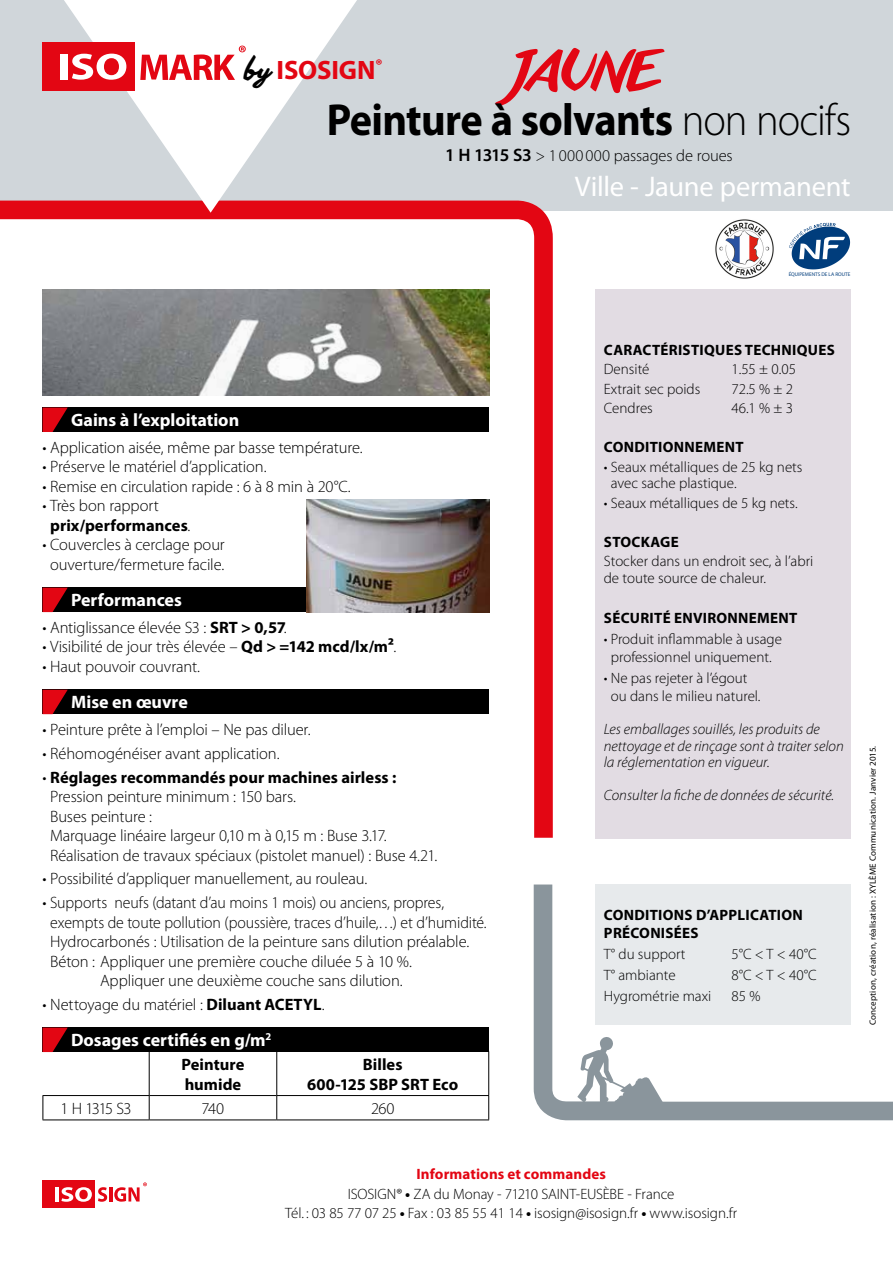
<style>
.page{position:relative;width:893px;height:1263px;background:#fff}
.page>*{position:absolute;margin:0;border:0;box-sizing:border-box;transform-origin:0 0}
.t1{font:52.5px "anothershabby";color:#e30613}
.t2{font:700 45px "Myriad Pro";letter-spacing:-.015em;color:#000;scale:.94 1}
.t3{font:28.5px "Myriad Pro";letter-spacing:-.01em;color:#fff}
.t4{font:700 26.7px "Myriad Pro";letter-spacing:-.005em;color:#e30613}
.t5{font:700 18px "Myriad Pro";color:#fff}
.t6{font:300 16.5px/19.5px "Myriad Pro";letter-spacing:-.01em;color:#000;text-align:center}
.t7{font:700 16.5px/19.8px "Myriad Pro";color:#000}
.t8{font:300 16.5px "Myriad Pro";letter-spacing:-.01em;color:#000;scale:.96 1}
.t9{font:300 15px/16.5px "Myriad Pro";color:#000}
.t10{font:italic 300 15px/16.5px "Myriad Pro";color:#000}
.t11{font:700 15px/18px "Myriad Pro";letter-spacing:.02em;color:#000}
.t12{font:700 15px "Myriad Pro";letter-spacing:.005em;color:#e30613}
.t13{font:9px "Myriad Pro";letter-spacing:.015em;color:#000}
.t14{font:5.25px "Myriad Pro";color:#003d7c}
.s1{font-weight:300}
.s2{font-weight:600;font-size:18px}
.s3{font-family:"anothershabby";font-weight:400;color:#000}
.s4{font-weight:700}
</style>
<div class="page">
<div style="left:595px;top:289px;width:255px;height:549px;background:#e2dce3"></div>
<div style="left:0;top:0;width:893px;height:210px;background:#d0d6da"></div>
<svg style="left:0;top:201px;width:553px;height:637px"></svg>
<svg style="left:64px;top:0;width:293px;height:213px"></svg>
<div style="left:43px;top:407px;width:446px;height:25px;background:#000"></div>
<svg style="left:43px;top:407px;width:25px;height:25px"></svg>
<svg style="left:534px;top:884px;width:359px;height:236px;fill:#e7eaec"></svg>
<svg style="left:553px;top:1036px;width:111px;height:69px"></svg>
<div style="left:43px;top:588px;width:446px;height:24px;background:#000"></div>
<svg style="left:43px;top:588px;width:25px;height:24px"></svg>
<div style="left:43px;top:690px;width:446px;height:24px;background:#000"></div>
<svg style="left:43px;top:690px;width:25px;height:24px"></svg>
<img style="left:306px;top:500px;width:183px;height:112px">
<svg style="left:789px;top:223px;width:61px;height:46px"></svg>
<div style="left:43px;top:1027px;width:446px;height:25px;background:#000"></div>
<svg style="left:43px;top:1027px;width:25px;height:25px"></svg>
<hr style="left:488px;top:1052px;width:1px;height:43px;background:#000">
<hr style="left:149px;top:1052px;width:1px;height:43px;background:#000">
<hr style="left:276px;top:1052px;width:1px;height:43px;background:#000">
<hr style="left:43px;top:1095px;width:106px;height:1px;background:#000">
<svg style="left:43px;top:1096px;width:1px;height:23px"></svg>
<hr style="left:149px;top:1095px;width:128px;height:1px;background:#000">
<svg style="left:149px;top:1096px;width:1px;height:23px"></svg>
<hr style="left:277px;top:1095px;width:212px;height:1px;background:#000">
<svg style="left:276px;top:1096px;width:1px;height:23px"></svg>
<svg style="left:488px;top:1096px;width:1px;height:23px"></svg>
<hr style="left:43px;top:1119px;width:106px;height:1px;background:#000">
<hr style="left:149px;top:1119px;width:128px;height:1px;background:#000">
<hr style="left:277px;top:1119px;width:212px;height:1px;background:#000">
<div style="left:43px;top:43px;width:92px;height:48px;background:#e30613"></div>
<svg style="left:140px;top:46px;width:106px;height:34px;background:#f39ca1"></svg>
<div style="left:60px;top:54px;width:7px;height:25px;background:#fff"></div>
<svg style="left:72px;top:54px;width:54px;height:26px"></svg>
<div style="left:43px;top:1180px;width:52px;height:28px;background:#e30613"></div>
<hr style="left:55px;top:1187px;width:4px;height:14px;background:#fff">
<svg style="left:61px;top:1187px;width:31px;height:15px"></svg>
<svg style="left:98px;top:1187px;width:9px;height:15px"></svg>
<hr style="left:109px;top:1187px;width:3px;height:14px;background:#e30613">
<svg style="left:114px;top:1182px;width:33px;height:20px"></svg>
<img style="left:715px;top:219px;width:59px;height:60px">
<h1 class="t1" style="left:517px;top:41px;width:146px">JAUNE</h1>
<h2 class="t2" style="left:327px;top:91px;width:559px">Peinture à solvants <span class="s1">non nocifs</span></h2>
<p class="t6" style="left:445px;top:146px;width:289px"><span class="s2">1 H 1315 S3</span> &gt; 1 000 000 passages de roues</p>
<h3 class="t3" style="left:575px;top:169px;width:277px">Ville - Jaune permanent</h3>
<h3 class="t4" style="left:245px;top:53px;width:139px"><span class="s3">by</span> ISOSIGN<sup>®</sup></h3>
<p class="t14" style="left:789px;top:271px;width:63px">ÉQUIPEMENTS DE LA ROUTE</p>
<p class="t5" style="left:71px;top:408px;width:170px">Gains à l’exploitation</p>
<p class="t6" style="left:43px;top:438px;width:322px">• Application aisée, même par basse température.</p>
<p class="t6" style="left:43px;top:457px;width:226px">• Préserve le matériel d’application.</p>
<p class="t6" style="left:43px;top:477px;width:310px">• Remise en circulation rapide : 6 à 8 min à 20°C.</p>
<p class="t7" style="left:50px;top:495px;width:142px;text-indent:-8px"><span class="s1">• Très bon rapport </span>prix/performances<span class="s1">.</span></p>
<p class="t6" style="left:43px;top:535px;width:184px">• Couvercles à cerclage pour ouverture/fermeture facile.</p>
<p class="t5" style="left:71px;top:588px;width:112px">Performances</p>
<p class="t6" style="left:43px;top:618px;width:246px">• Antiglissance élevée S3 : <span class="s4">SRT &gt; 0,57</span>.</p>
<p class="t6" style="left:43px;top:637px;width:355px">• Visibilité de jour très élevée – <span class="s4">Qd &gt; =142 mcd/lx/m²</span>.</p>
<p class="t6" style="left:43px;top:657px;width:159px">• Haut pouvoir couvrant.</p>
<p class="t5" style="left:71px;top:690px;width:118px">Mise en œuvre</p>
<p class="t6" style="left:43px;top:720px;width:270px">• Peinture prête à l’emploi – Ne pas diluer.</p>
<p class="t6" style="left:43px;top:744px;width:239px">• Réhomogénéiser avant application.</p>
<p class="t6" style="left:50px;top:768px;width:389px;text-align:left;text-indent:-8px">• <span class="s4">Réglages recommandés pour machines airless :<br></span>Pression peinture minimum : 150 bars.<br>Buses peinture :<br>Marquage linéaire largeur 0,10 m à 0,15 m : Buse 3.17.<br>Réalisation de travaux spéciaux (pistolet manuel) : Buse 4.21.</p>
<p class="t6" style="left:43px;top:869px;width:326px">• Possibilité d’appliquer manuellement, au rouleau.</p>
<p class="t6" style="left:43px;top:893px;width:403px">• Supports neufs (datant d’au moins 1 mois) ou anciens, propres,</p>
<p class="t8" style="left:50px;top:913px;width:456px">exempts de toute pollution (poussière, traces d’huile,…) et d’humidité.</p>
<p class="t6" style="left:50px;top:932px;width:421px">Hydrocarbonés : Utilisation de la peinture sans dilution préalable.</p>
<p class="t6" style="left:50px;top:952px;width:363px">Béton : Appliquer une première couche diluée 5 à 10 %.</p>
<p class="t6" style="left:100px;top:971px;width:304px">Appliquer une deuxième couche sans dilution.</p>
<p class="t6" style="left:43px;top:995px;width:284px">• Nettoyage du matériel : <span class="s4">Diluant ACETYL</span>.</p>
<p class="t5" style="left:71px;top:1028px;width:202px">Dosages certifiés en g/m<sup>2</sup></p>
<p class="t7" style="left:181px;top:1054px;width:65px">Peinture humide</p>
<p class="t7" style="left:307px;top:1054px;width:152px;text-align:center">Billes<br>600-125 SBP SRT Eco</p>
<p class="t6" style="left:60px;top:1099px;width:73px">1 H 1315 S3</p>
<p class="t6" style="left:202px;top:1099px;width:24px">740</p>
<p class="t6" style="left:371px;top:1099px;width:25px">260</p>
<p class="t11" style="left:604px;top:340px;width:232px">CARACTÉRISTIQUES TECHNIQUES</p>
<p class="t9" style="left:604px;top:361px;width:47px">Densité</p>
<p class="t9" style="left:731px;top:361px;width:66px">1.55 ± 0.05</p>
<p class="t9" style="left:604px;top:381px;width:98px">Extrait sec poids</p>
<p class="t9" style="left:731px;top:381px;width:63px">72.5 % ± 2</p>
<p class="t9" style="left:604px;top:400px;width:51px">Cendres</p>
<p class="t9" style="left:731px;top:400px;width:63px">46.1 % ± 3</p>
<p class="t11" style="left:604px;top:438px;width:141px">CONDITIONNEMENT</p>
<p class="t9" style="left:611px;top:459px;width:193px;text-indent:-7px">• Seaux métalliques de 25 kg nets avec sache plastique.</p>
<p class="t9" style="left:604px;top:495px;width:195px">• Seaux métalliques de 5 kg nets.</p>
<p class="t11" style="left:604px;top:532px;width:76px">STOCKAGE</p>
<p class="t9" style="left:604px;top:553px;width:211px">Stocker dans un endroit sec, à l’abri de toute source de chaleur.</p>
<p class="t11" style="left:604px;top:609px;width:195px">SÉCURITÉ ENVIRONNEMENT</p>
<p class="t9" style="left:604px;top:631px;width:180px;line-height:18px;text-align:center">• Produit inflammable à usage professionnel uniquement.</p>
<p class="t9" style="left:611px;top:670px;width:151px;line-height:18px;text-indent:-7px">• Ne pas rejeter à l’égout ou dans le milieu naturel.</p>
<p class="t10" style="left:604px;top:721px;width:241px">Les emballages souillés, les produits de nettoyage et de rinçage sont à traiter selon la réglementation en vigueur.</p>
<p class="t10" style="left:604px;top:787px;width:232px">Consulter la fiche de données de sécurité.</p>
<p class="t11" style="left:604px;top:905px;width:200px">CONDITIONS D’APPLICATION<br>PRÉCONISÉES</p>
<p class="t9" style="left:604px;top:946px;width:83px">T° du support</p>
<p class="t9" style="left:731px;top:946px;width:87px">5°C &lt; T &lt; 40°C</p>
<p class="t9" style="left:604px;top:967px;width:73px">T° ambiante</p>
<p class="t9" style="left:731px;top:967px;width:87px">8°C &lt; T &lt; 40°C</p>
<p class="t9" style="left:604px;top:988px;width:109px">Hygrométrie maxi</p>
<p class="t9" style="left:731px;top:988px;width:30px">85 %</p>
<p class="t12" style="left:416px;top:1164px;width:191px">Informations et commandes</p>
<p class="t9" style="left:285px;top:1184px;width:453px;line-height:19.5px;text-align:center">ISOSIGN® <span class="s4">•</span> ZA du Monay - 71210 SAINT-EUSÈBE - France<br>Tél. : 03 85 77 07 25 <span class="s4">•</span> Fax : 03 85 55 41 14 <span class="s4">•</span> isosign@isosign.fr <span class="s4">•</span> www.isosign.fr</p>
<p class="t13" style="left:867px;top:1025px;width:281px;rotate:-90deg">Conception, création, réalisation : XYLÈME Communication. Janvier 2015.</p>
</div>
